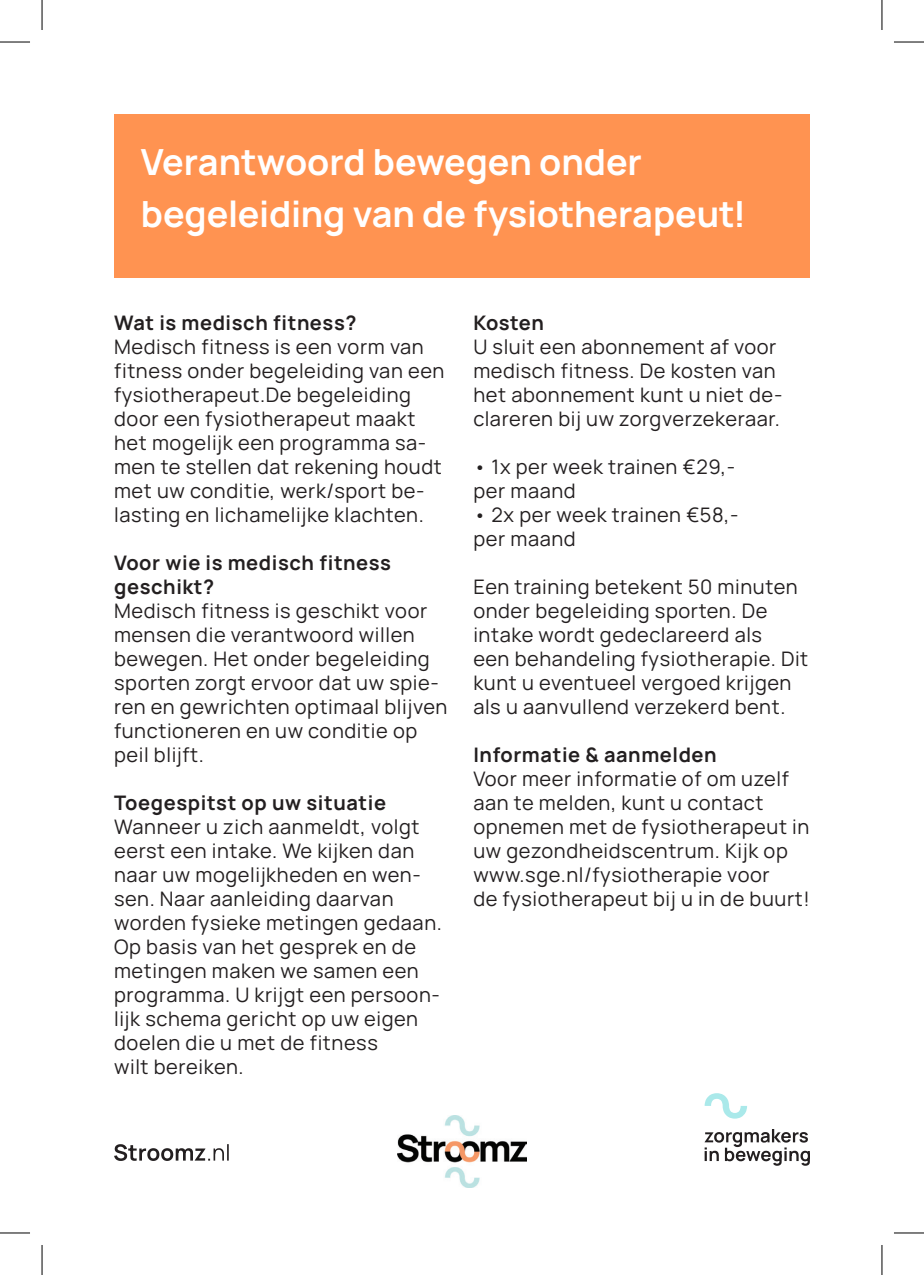
<style>
.page{position:relative;width:924px;height:1275px;background:#fff}
.page>*{position:absolute;margin:0;border:0;box-sizing:border-box;transform-origin:0 0}
.t1{font:700 36px "Manrope";letter-spacing:-.005em;color:#fff}
.t2{font:20px/24px "Manrope";letter-spacing:.03em;color:#231f20}
.t3{font:700 20px "Manrope";letter-spacing:.03em;color:#231f20}
</style>
<div class="page">
<svg style="left:704px;top:1093px;width:42px;height:25px"></svg>
<svg style="left:704px;top:1129px;width:105px;height:36px"></svg>
<svg style="left:114px;top:1144px;width:115px;height:17px"></svg>
<div style="left:114px;top:114px;width:695px;height:164px;background:#ff9351"></div>
<img style="left:397px;top:1115px;width:129px;height:72px">
<hr style="left:0;top:42px;width:30px;height:1px;background:#000">
<hr style="left:893px;top:42px;width:30px;height:1px;background:#000">
<hr style="left:0;top:1232px;width:30px;height:1px;background:#000">
<hr style="left:893px;top:1232px;width:30px;height:1px;background:#000">
<hr style="left:42px;top:0;width:1px;height:30px;background:#000">
<hr style="left:42px;top:1245px;width:1px;height:30px;background:#000">
<hr style="left:881px;top:0;width:1px;height:30px;background:#000">
<hr style="left:881px;top:1245px;width:1px;height:30px;background:#000">
<p class="t1" style="left:141px;top:136px;width:502px">Verantwoord bewegen onder</p>
<p class="t1" style="left:141px;top:188px;width:606px">begeleiding van de fysiotherapeut!</p>
<p class="t3" style="left:114px;top:309px;width:244px">Wat is medisch fitness?</p>
<p class="t2" style="left:114px;top:334px;width:311px">Medisch fitness is een vorm van</p>
<p class="t2" style="left:114px;top:358px;width:331px">fitness onder begeleiding van een</p>
<p class="t2" style="left:114px;top:382px;width:329px">fysiotherapeut.De begeleiding door een fysiotherapeut maakt het mogelijk een programma sa&shy;men te stellen dat rekening houdt met uw conditie, werk/sport be&shy;lasting en lichamelijke klachten.</p>
<p class="t3" style="left:114px;top:549px;width:278px">Voor wie is medisch fitness</p>
<p class="t3" style="left:114px;top:573px;width:102px">geschikt?</p>
<p class="t2" style="left:114px;top:598px;width:334px">Medisch fitness is geschikt voor mensen die verantwoord willen bewegen. Het onder begeleiding sporten zorgt ervoor dat uw spie&shy;ren en gewrichten optimaal blijven functioneren en uw conditie op peil blijft.</p>
<p class="t3" style="left:114px;top:789px;width:273px">Toegespitst op uw situatie</p>
<p class="t2" style="left:114px;top:814px;width:307px">Wanneer u zich aanmeldt, volgt</p>
<p class="t2" style="left:114px;top:838px;width:329px">eerst een intake. We kijken dan naar uw mogelijkheden en wen&shy;sen. Naar aanleiding daarvan worden fysieke metingen gedaan.<br>Op basis van het gesprek en de metingen maken we samen een programma. U krijgt een persoon&shy;lijk schema gericht op uw eigen doelen die u met de fitness</p>
<p class="t2" style="left:114px;top:1054px;width:131px">wilt bereiken.</p>
<p class="t3" style="left:473px;top:309px;width:72px">Kosten</p>
<p class="t2" style="left:473px;top:334px;width:304px">U sluit een abonnement af voor</p>
<p class="t2" style="left:473px;top:358px;width:310px">medisch fitness. De kosten van het abonnement kunt u niet de&shy;clareren bij uw zorgverzekeraar.</p>
<p class="t2" style="left:473px;top:454px;width:263px">• 1x per week trainen €29,-</p>
<p class="t2" style="left:473px;top:478px;width:104px">per maand</p>
<p class="t2" style="left:473px;top:502px;width:266px">• 2x per week trainen €58,-</p>
<p class="t2" style="left:473px;top:526px;width:104px">per maand</p>
<p class="t2" style="left:473px;top:574px;width:325px">Een training betekent 50 minuten</p>
<p class="t2" style="left:473px;top:598px;width:295px">onder begeleiding sporten. De intake wordt gedeclareerd als</p>
<p class="t2" style="left:473px;top:646px;width:336px">een behandeling fysiotherapie. Dit</p>
<p class="t2" style="left:473px;top:670px;width:319px">kunt u eventueel vergoed krijgen als u aanvullend verzekerd bent.</p>
<p class="t3" style="left:473px;top:741px;width:244px">Informatie &amp; aanmelden</p>
<p class="t2" style="left:473px;top:766px;width:317px">Voor meer informatie of om uzelf</p>
<p class="t2" style="left:473px;top:790px;width:291px">aan te melden, kunt u contact</p>
<p class="t2" style="left:473px;top:814px;width:337px">opnemen met de fysiotherapeut in</p>
<p class="t2" style="left:473px;top:838px;width:316px">uw gezondheidscentrum. Kijk op www.sge.nl/fysiotherapie voor</p>
<p class="t2" style="left:473px;top:886px;width:338px">de fysiotherapeut bij u in de buurt!</p>
</div>
